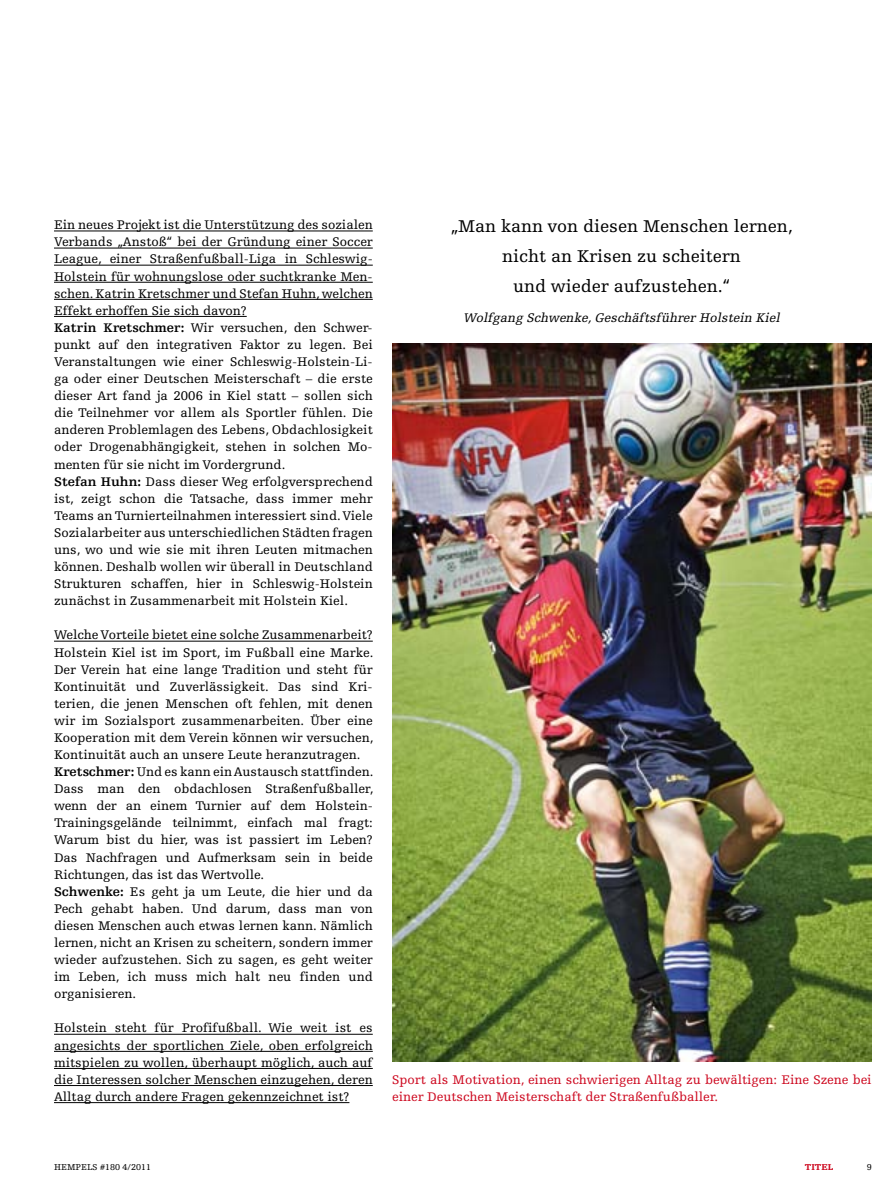
<style>
.page{position:relative;width:893px;height:1191px;background:#fff}
.page>*{position:absolute;margin:0;border:0;box-sizing:border-box;transform-origin:0 0}
.t1{font:18px/30px "Hempels Egyptienne";color:#000;text-align:center}
.t2{font:13.2px/17.1px "Hempels Egyptienne";color:#000}
.t3{font:13.2px/17.1px "Hempels Egyptienne";color:#cd071e}
.t4{font:italic 13.2px "Hempels Egyptienne";color:#000}
.t5{font:9px "Hempels Egyptienne";color:#000}
.t6{font:900 9px "Hempels Egyptienne";color:#cd071e}
.s1{font-weight:700}
</style>
<div class="page">
<img style="left:392px;top:343px;width:480px;height:719px">
<hr style="left:54px;top:231px;width:319px;height:1px;background:#000">
<hr style="left:54px;top:248px;width:319px;height:1px;background:#000">
<hr style="left:54px;top:265px;width:319px;height:1px;background:#000">
<hr style="left:54px;top:282px;width:319px;height:1px;background:#000">
<hr style="left:54px;top:299px;width:319px;height:1px;background:#000">
<hr style="left:54px;top:316px;width:193px;height:1px;background:#000">
<hr style="left:54px;top:641px;width:319px;height:1px;background:#000">
<hr style="left:54px;top:1034px;width:319px;height:1px;background:#000">
<hr style="left:54px;top:1051px;width:319px;height:1px;background:#000">
<hr style="left:54px;top:1068px;width:319px;height:1px;background:#000">
<hr style="left:54px;top:1085px;width:319px;height:1px;background:#000">
<hr style="left:54px;top:1102px;width:295px;height:1px;background:#000">
<p class="t2" style="left:54px;top:217px;width:320px">Ein neues Projekt ist die Unterstützung des sozialen Verbands „Anstoß“ bei der Gründung einer Soccer League, einer Straßenfußball-Liga in Schleswig-Holstein für wohnungslose oder suchtkranke Men&shy;schen. Katrin Kretschmer und Stefan Huhn, welchen Effekt erhoffen Sie sich davon?<br><span class="s1">Katrin Kretschmer:</span> Wir versuchen, den Schwer&shy;punkt auf den integrativen Faktor zu legen. Bei Veranstaltungen wie einer Schleswig-Holstein-Li&shy;ga oder einer Deutschen Meisterschaft – die erste dieser Art fand ja 2006 in Kiel statt – sollen sich die Teilnehmer vor allem als Sportler fühlen. Die anderen Problemlagen des Lebens, Obdachlosigkeit oder Drogenabhängigkeit, stehen in solchen Mo&shy;menten für sie nicht im Vordergrund.<br><span class="s1">Stefan Huhn:</span> Dass dieser Weg erfolgversprechend ist, zeigt schon die Tatsache, dass immer mehr Teams an Turnierteilnahmen interessiert sind. Viele Sozialarbeiter aus unterschiedlichen Städten fragen uns, wo und wie sie mit ihren Leuten mitmachen können. Deshalb wollen wir überall in Deutschland Strukturen schaffen, hier in Schleswig-Holstein zunächst in Zusammenarbeit mit Holstein Kiel.</p>
<p class="t2" style="left:54px;top:627px;width:321px">Welche Vorteile bietet eine solche Zusammenarbeit?<br>Holstein Kiel ist im Sport, im Fußball eine Marke.<br>Der Verein hat eine lange Tradition und steht für Kontinuität und Zuverlässigkeit. Das sind Kri&shy;terien, die jenen Menschen oft fehlen, mit denen wir im Sozialsport zusammenarbeiten. Über eine Kooperation mit dem Verein können wir versuchen, Kontinuität auch an unsere Leute heranzutragen.<br><span class="s1">Kretschmer:</span> Und es kann ein Austausch stattfinden.<br>Dass man den obdachlosen Straßenfußballer, wenn der an einem Turnier auf dem Holstein-Trainingsgelände teilnimmt, einfach mal fragt:<br>Warum bist du hier, was ist passiert im Leben?<br>Das Nachfragen und Aufmerksam sein in beide Richtungen, das ist das Wertvolle.<br><span class="s1">Schwenke:</span> Es geht ja um Leute, die hier und da Pech gehabt haben. Und darum, dass man von diesen Menschen auch etwas lernen kann. Nämlich lernen, nicht an Krisen zu scheitern, sondern immer wieder aufzustehen. Sich zu sagen, es geht weiter im Leben, ich muss mich halt neu finden und organisieren.</p>
<p class="t2" style="left:54px;top:1019px;width:320px;text-align:justify">Holstein steht für Profifußball. Wie weit ist es angesichts der sportlichen Ziele, oben erfolgreich mitspielen zu wollen, überhaupt möglich, auch auf die Interessen solcher Menschen einzugehen, deren Alltag durch andere Fragen gekennzeichnet ist?</p>
<h1 class="t1" style="left:451px;top:211px;width:343px">„Man kann von diesen Menschen lernen, nicht an Krisen zu scheitern<br>und wieder aufzustehen.“</h1>
<p class="t4" style="left:463px;top:310px;width:321px">Wolfgang Schwenke,Geschäftsführer Holstein Kiel</p>
<p class="t3" style="left:392px;top:1071px;width:481px">Sport als Motivation, einen schwierigen Alltag zu bewältigen: Eine Szene bei einer Deutschen Meisterschaft der Straßenfußballer.</p>
<p class="t5" style="left:54px;top:1161px;width:99px">HEMPELS #180 4/2011</p>
<p class="t6" style="left:805px;top:1161px;width:30px">Titel</p>
<p class="t5" style="left:867px;top:1161px;width:7px">9</p>
</div>
